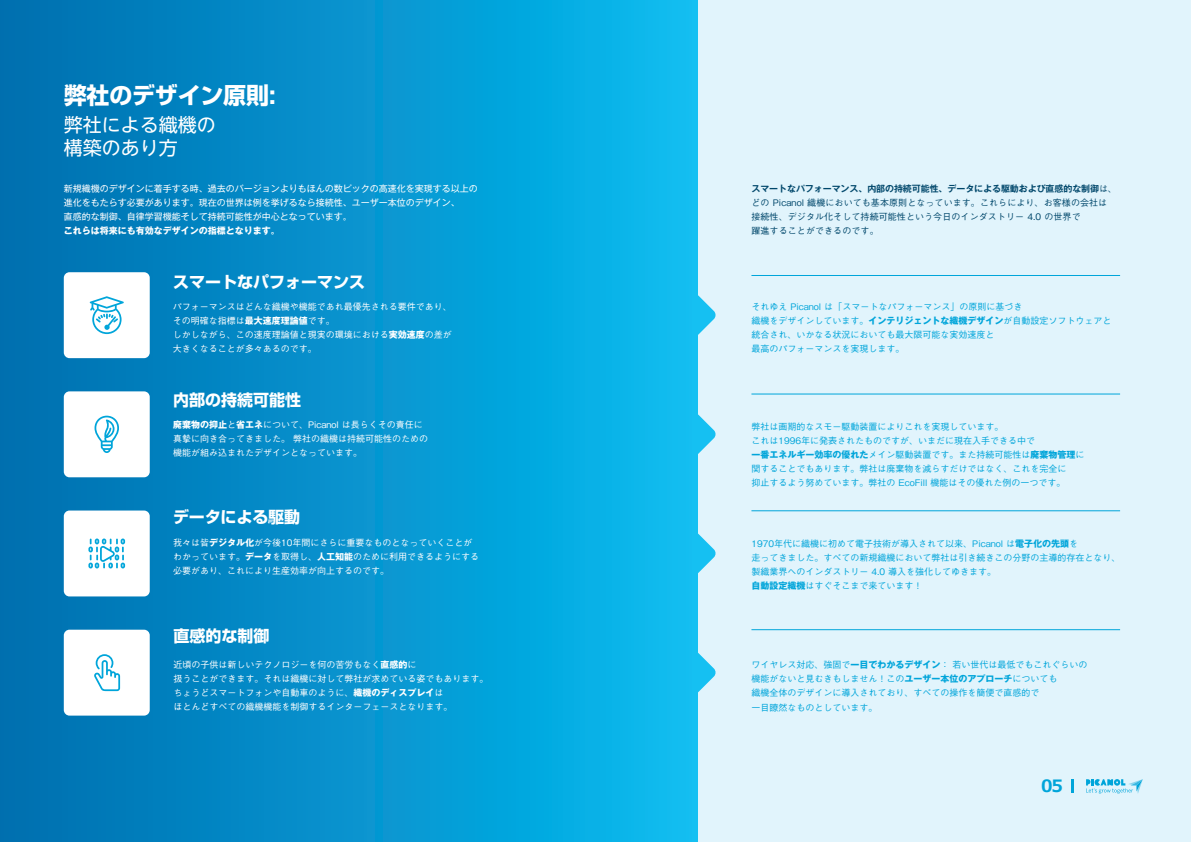
<style>
.page{position:relative;width:1191px;height:842px;background:#fff}
.page>*{position:absolute;margin:0;border:0;box-sizing:border-box;transform-origin:0 0}
.t1{font:700 23px "Shin Go Pro";letter-spacing:-.01em;color:#fff}
.t2{font:19px/22.8px "UD Shin Go NT Pro";color:#fff}
.t3{font:700 17px "Meiryo";color:#00a5da}
.t4{font:700 16px "Shin Go Pro";color:#fff}
.t5{font:500 9px/14px "Gothic BBB Pr 6";color:#00a5da}
.t6{font:500 9px/14px "Gothic BBB Pr 6";color:#fff}
.t7{font:9px/14px "Gothic MB101 Pr 5";color:#fff}
.t8{font:500 9px/14px "Gothic BBB Pr 6";letter-spacing:.01em;color:#00476b}
.s1{font-weight:700}
.s2{font-family:"Gothic MB101 Pr 5";font-weight:700}
.s3{font-family:"Gothic MB101 Pro De";font-weight:700}
</style>
<div class="page">
<div style="left:0;top:0;width:595px;height:842px;background:linear-gradient(to right,#016eae,#06afe5)"></div>
<div style="left:64px;top:272px;width:86px;height:86px;background:#fff;border-radius:6px"></div>
<svg style="left:90px;top:296px;width:34px;height:38px"></svg>
<div style="left:64px;top:391px;width:86px;height:86px;background:#fff;border-radius:6px"></div>
<svg style="left:94px;top:416px;width:25px;height:37px"></svg>
<div style="left:64px;top:510px;width:86px;height:86px;background:#fff;border-radius:6px"></div>
<svg style="left:88px;top:538px;width:37px;height:30px"></svg>
<div style="left:64px;top:630px;width:86px;height:86px;background:#fff;border-radius:6px"></div>
<svg style="left:94px;top:654px;width:26px;height:37px"></svg>
<div style="left:595px;top:0;width:596px;height:842px;background:#e1f4fc"></div>
<svg style="left:697px;top:294px;width:19px;height:43px"></svg>
<svg style="left:697px;top:413px;width:19px;height:43px"></svg>
<svg style="left:697px;top:532px;width:19px;height:43px"></svg>
<svg style="left:697px;top:651px;width:19px;height:43px"></svg>
<div style="left:595px;top:0;width:102px;height:842px;background:#0fb8ec"></div>
<hr style="left:751px;top:394px;width:369px;height:1px;background:#00a5da">
<hr style="left:751px;top:275px;width:369px;height:1px;background:#00a5da">
<hr style="left:751px;top:510px;width:369px;height:1px;background:#00a5da">
<hr style="left:751px;top:629px;width:369px;height:1px;background:#00a5da">
<svg style="left:1086px;top:779px;width:56px;height:15px"></svg>
<svg style="left:1071px;top:779px;width:2px;height:13px"></svg>
<p class="t1" style="left:64px;top:77px;width:214px">弊社のデザイン原則:</p>
<p class="t2" style="left:64px;top:113px;width:154px">弊社による織機の構築のあり方</p>
<p class="t7" style="left:64px;top:181px;width:416px">新規織機のデザインに着手する時、過去のバージョンよりもほんの数ピックの高速化を実現する以上の進化をもたらす必要があります。現在の世界は例を挙げるなら接続性、ユーザー本位のデザイン、<br>直感的な制御、自律学習機能そして持続可能性が中心となっています。<br><span class="s1">これらは将来にも有効なデザインの指標となります。</span></p>
<p class="t4" style="left:173px;top:269px;width:193px">スマートなパフォーマンス</p>
<p class="t6" style="left:173px;top:299px;width:281px">パフォーマンスはどんな織機や機能であれ最優先される要件であり、その明確な指標は<span class="s2">最大速度理論値</span>です。<br>しかしながら、この速度理論値と現実の環境における<span class="s2">実効速度</span>の差が大きくなることが多々あるのです。</p>
<p class="t4" style="left:173px;top:388px;width:129px">内部の持続可能性</p>
<p class="t6" style="left:173px;top:417px;width:256px"><span class="s2">廃棄物の抑止</span>と<span class="s2">省エネ</span>について、Picanol は長らくその責任に真摯に向き合ってきました。 弊社の織機は持続可能性のための機能が組み込まれたデザインとなっています。</p>
<p class="t4" style="left:173px;top:504px;width:128px">データによる駆動</p>
<p class="t6" style="left:173px;top:535px;width:307px">我々は皆<span class="s2">デジタル化</span>が今後10年間にさらに重要なものとなっていくことがわかっています。<span class="s2">データ</span>を取得し、<span class="s2">人工知能</span>のために利用できるようにする必要があり、これにより生産効率が向上するのです。</p>
<p class="t4" style="left:173px;top:623px;width:97px">直感的な制御</p>
<p class="t6" style="left:173px;top:657px;width:316px">近頃の子供は新しいテクノロジーを何の苦労もなく<span class="s2">直感的</span>に<br>扱うことができます。それは織機に対して弊社が求めている姿でもあります。ちょうどスマートフォンや自動車のように、<span class="s2">織機のディスプレイ</span>は<br>ほとんどすべての織機機能を制御するインターフェースとなります。</p>
<p class="t8" style="left:751px;top:181px;width:367px"><span class="s3">スマートなパフォーマンス、内部の持続可能性、データによる駆動および直感的な制御</span>は、どの Picanol 織機においても基本原則となっています。これらにより、お客様の会社は接続性、デジタル化そして持続可能性という今日のインダストリー 4.0 の世界で<br>躍進することができるのです。</p>
<p class="t5" style="left:751px;top:299px;width:361px">それゆえ Picanol は「スマートなパフォーマンス」の原則に基づき<br>織機をデザインしています。<span class="s2">インテリジェントな織機デザイン</span>が自動設定ソフトウェアと統合され、いかなる状況においても最大限可能な実効速度と<br>最高のパフォーマンスを実現します。</p>
<p class="t5" style="left:751px;top:419px;width:334px">弊社は画期的なスモー駆動装置によりこれを実現しています。<br>これは1996年に発表されたものですが、いまだに現在入手できる中で<br><span class="s2">一番エネルギー効率の優れた</span>メイン駆動装置です。また持続可能性は<span class="s2">廃棄物管理</span>に関することでもあります。弊社は廃棄物を減らすだけではなく、これを完全に<br>抑止するよう努めています。弊社の EcoFill 機能はその優れた例の一つです。</p>
<p class="t5" style="left:751px;top:536px;width:370px">1970年代に織機に初めて電子技術が導入されて以来、Picanol は<span class="s2">電子化の先頭</span>を<br>走ってきました。すべての新規織機において弊社は引き続きこの分野の主導的存在となり、製織業界へのインダストリー 4.0 導入を強化してゆきます。<br><span class="s2">自動設定織機</span>はすぐそこまで来ています！</p>
<p class="t5" style="left:751px;top:657px;width:337px">ワイヤレス対応、強固で<span class="s2">一目でわかるデザイン</span>： 若い世代は最低でもこれぐらいの機能がないと見むきもしません！この<span class="s2">ユーザー本位のアプローチ</span>についても<br>織機全体のデザインに導入されており、すべての操作を簡便で直感的で<br>一目瞭然なものとしています。</p>
<p class="t3" style="left:1041px;top:774px;width:23px">05</p>
</div>
